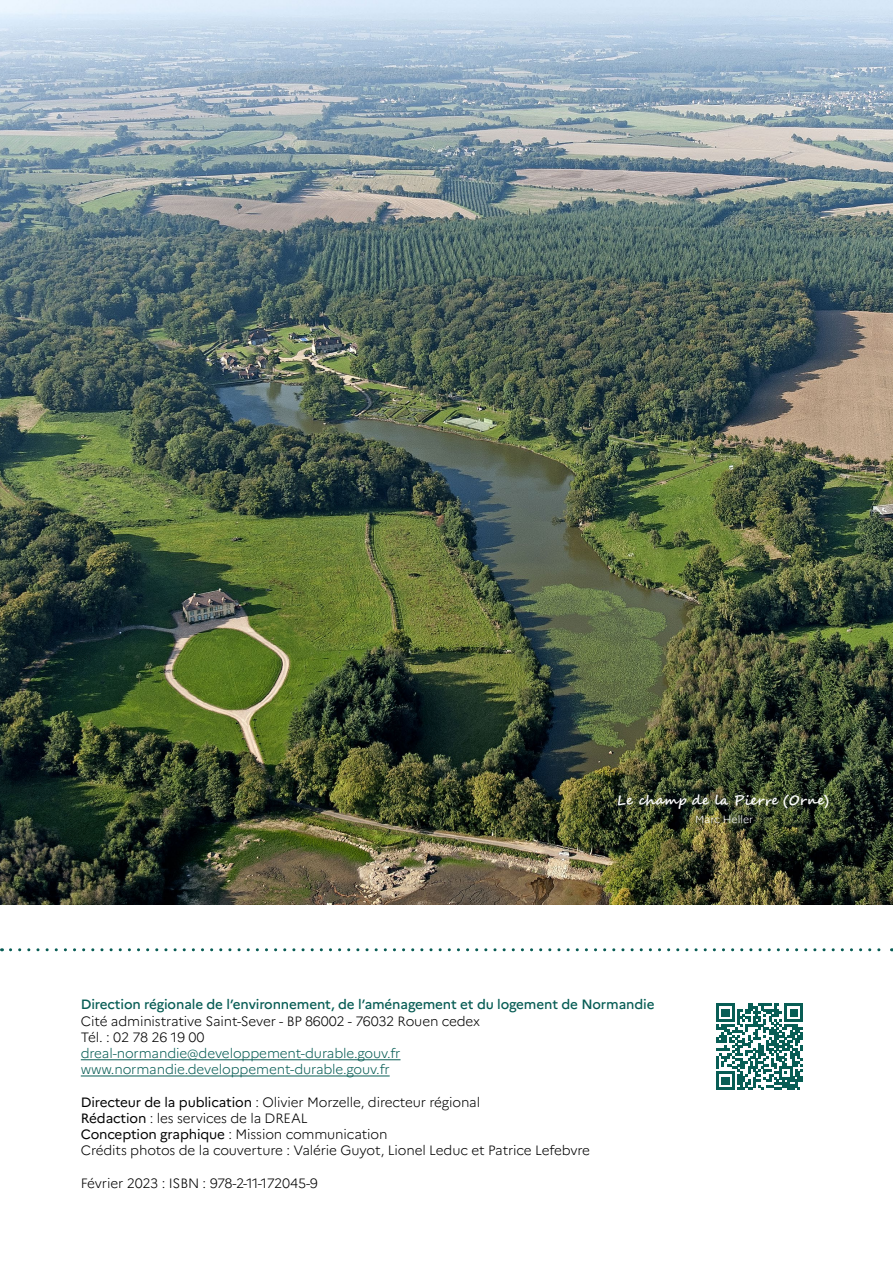
<style>
.page{position:relative;width:893px;height:1263px;background:#fff}
.page>*{position:absolute;margin:0;border:0;box-sizing:border-box;transform-origin:0 0}
.t1{font:300 13.5px/16.2px "Marianne";letter-spacing:-.01em;color:#000}
.t2{font:300 13.5px/16.2px "Marianne";letter-spacing:-.01em;color:#085d55}
.t3{font:500 13.5px "Marianne";letter-spacing:-.01em;color:#085d55}
.t4{font:700 13.5px "Segoe Script";color:#fff}
.t5{font:300 10.5px "Marianne";color:#fff}
.s1{font-weight:400}
</style>
<div class="page">
<hr style="left:81px;top:1059px;width:319px;height:1px;background:#085d55">
<hr style="left:81px;top:1075px;width:309px;height:1px;background:#085d55">
<svg style="left:716px;top:1003px;width:87px;height:87px"></svg>
<svg style="left:10px;top:948px;width:882px;height:3px"></svg>
<img style="left:0;top:0;width:893px;height:905px">
<p class="t4" style="left:617px;top:789px;width:214px">Le champ de la Pierre (Orne)</p>
<p class="t5" style="left:695px;top:811px;width:60px">Marc Heller</p>
<p class="t3" style="left:81px;top:994px;width:575px">Direction régionale de l’environnement, de l’aménagement et du logement de Normandie</p>
<p class="t1" style="left:81px;top:1012px;width:401px">Cité administrative Saint-Sever - BP 86002 - 76032 Rouen cedex<br>Tél. : 02 78 26 19 00</p>
<p class="t2" style="left:81px;top:1044px;width:321px">dreal-normandie@developpement-durable.gouv.fr www.normandie.developpement-durable.gouv.fr</p>
<p class="t1" style="left:81px;top:1093px;width:511px"><span class="s1">Directeur de la publication</span> : Olivier Morzelle, directeur régional<br><span class="s1">Rédaction</span> : les services de la DREAL<br><span class="s1">Conception graphique</span> : Mission communication<br>Crédits photos de la couverture : Valérie Guyot, Lionel Leduc et Patrice Lefebvre</p>
<p class="t1" style="left:81px;top:1174px;width:239px">Février 2023 : ISBN : 978-2-11-172045-9</p>
</div>
